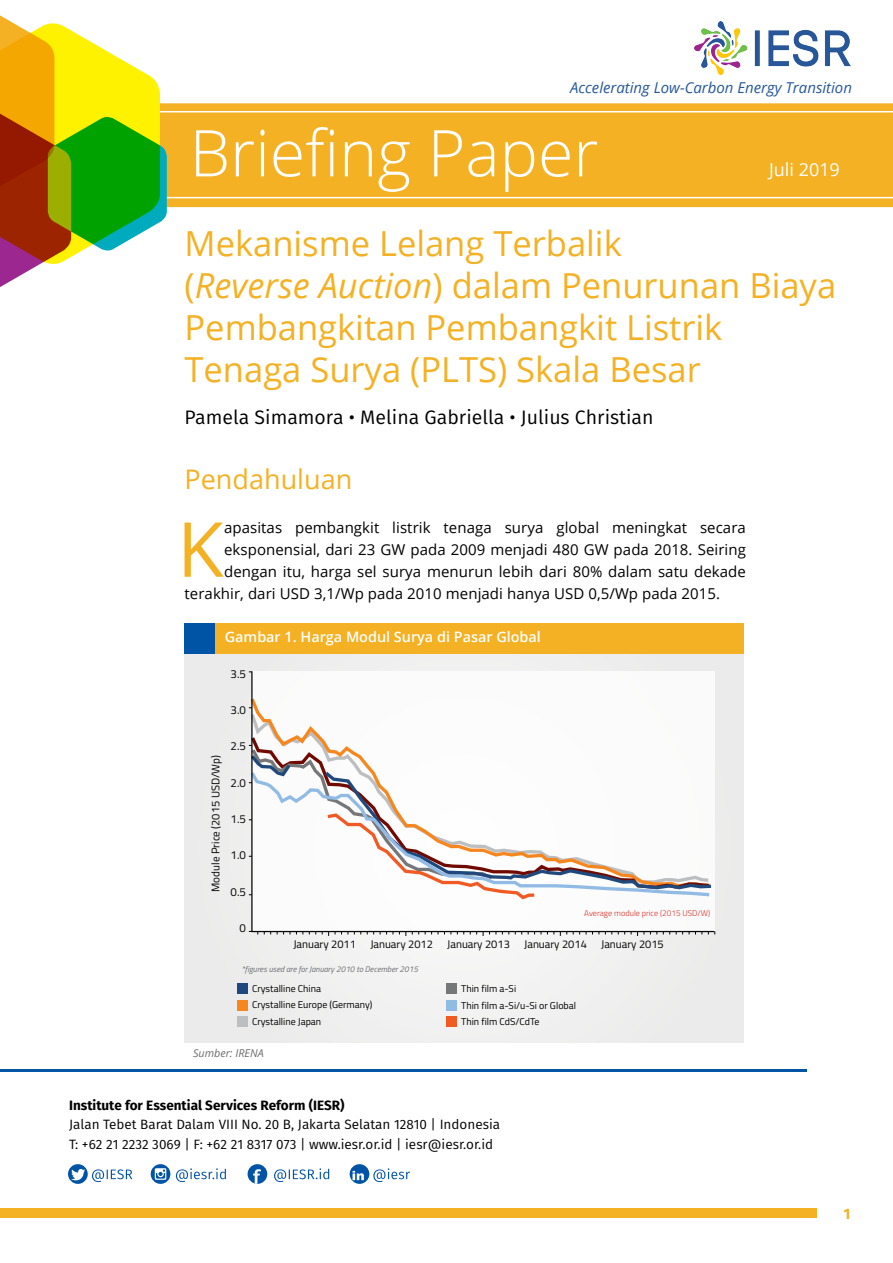
<style>
.page{position:relative;width:893px;height:1263px;background:#fff}
.page>*{position:absolute;margin:0;border:0;box-sizing:border-box;transform-origin:0 0}
.t1{font:75.9px "Open Sans";color:#f4b123}
.t2{font:300 64.5px "Open Sans";color:#fff}
.t3{font:34.5px/42px "Open Sans";color:#f4b123}
.t4{font:27px "Open Sans";color:#f4b123}
.t5{font:19.5px "Fira Sans";color:#000}
.t6{font:18px "Open Sans";color:#fff}
.t7{font:15px "Open Sans";letter-spacing:.005em;color:#000}
.t8{font:italic 15px "Open Sans";color:#275799}
.t9{font:700 15px "Fira Sans";color:#f4b123}
.t10{font:600 14.4px "Open Sans";color:#fff}
.t11{font:13.5px/19.5px "Fira Sans";color:#000}
.t12{font:700 13.5px "Fira Sans";color:#000}
.t13{font:11.55px "Titillium Web";color:#000}
.t14{font:11.1px "Titillium Web";color:#000}
.t15{font:italic 10.8px "Open Sans";color:#6d6e71}
.t16{font:9.9px/16.5px "Titillium Web";color:#000}
.t17{font:italic 8.25px "Titillium Web";color:#6d6e71}
.t18{font:300 8.25px "Titillium Web";color:#d93029}
.s1{font-style:italic}
</style>
<div class="page">
<div style="left:0;top:1208px;width:816px;height:10px;background:#f4b123"></div>
<div style="left:167px;top:103px;width:726px;height:104px;background:#f4b123"></div>
<hr style="left:0;top:111px;width:893px;height:1px;background:#fff">
<hr style="left:95px;top:197px;width:798px;height:1px;background:#fff">
<svg style="left:0;top:15px;width:167px;height:272px"></svg>
<img style="left:694px;top:21px;width:157px;height:54px">
<hr style="left:1px;top:1069px;width:806px;height:2px;background:#0054a6">
<div style="left:185px;top:651px;width:559px;height:391px;background:#eeeded"></div>
<div style="left:185px;top:623px;width:48px;height:30px;background:#0054a6"></div>
<div style="left:216px;top:623px;width:528px;height:30px;background:#f4b123"></div>
<div style="left:237px;top:983px;width:10px;height:11px;background:#1f497d"></div>
<div style="left:446px;top:983px;width:11px;height:11px;background:#757779"></div>
<div style="left:237px;top:1000px;width:10px;height:10px;background:#f6871f"></div>
<div style="left:446px;top:1000px;width:11px;height:10px;background:#91bbe4"></div>
<div style="left:237px;top:1016px;width:10px;height:10px;background:#bcbec0"></div>
<div style="left:446px;top:1016px;width:11px;height:10px;background:#f15a23"></div>
<div style="left:251px;top:671px;width:465px;height:262px;background:#fbfbfb"></div>
<svg style="left:264px;top:931px;width:7px;height:3px"></svg>
<svg style="left:277px;top:931px;width:7px;height:3px"></svg>
<svg style="left:290px;top:931px;width:13px;height:3px"></svg>
<svg style="left:309px;top:931px;width:7px;height:3px"></svg>
<svg style="left:322px;top:931px;width:7px;height:5px"></svg>
<svg style="left:335px;top:931px;width:13px;height:3px"></svg>
<svg style="left:354px;top:931px;width:7px;height:3px"></svg>
<svg style="left:367px;top:931px;width:7px;height:3px"></svg>
<svg style="left:380px;top:931px;width:7px;height:3px"></svg>
<svg style="left:393px;top:931px;width:13px;height:5px"></svg>
<svg style="left:412px;top:931px;width:7px;height:3px"></svg>
<svg style="left:425px;top:931px;width:7px;height:3px"></svg>
<svg style="left:438px;top:931px;width:13px;height:3px"></svg>
<svg style="left:457px;top:931px;width:7px;height:3px"></svg>
<svg style="left:470px;top:931px;width:7px;height:3px"></svg>
<svg style="left:483px;top:931px;width:7px;height:5px"></svg>
<svg style="left:496px;top:931px;width:13px;height:3px"></svg>
<svg style="left:515px;top:931px;width:7px;height:3px"></svg>
<svg style="left:528px;top:931px;width:7px;height:3px"></svg>
<svg style="left:541px;top:931px;width:13px;height:3px"></svg>
<svg style="left:560px;top:931px;width:7px;height:5px"></svg>
<svg style="left:573px;top:931px;width:7px;height:3px"></svg>
<svg style="left:586px;top:931px;width:13px;height:3px"></svg>
<svg style="left:605px;top:931px;width:7px;height:3px"></svg>
<svg style="left:618px;top:931px;width:7px;height:3px"></svg>
<svg style="left:631px;top:931px;width:7px;height:5px"></svg>
<svg style="left:644px;top:931px;width:13px;height:3px"></svg>
<svg style="left:663px;top:931px;width:7px;height:3px"></svg>
<svg style="left:676px;top:931px;width:7px;height:3px"></svg>
<svg style="left:689px;top:931px;width:13px;height:3px"></svg>
<svg style="left:708px;top:931px;width:7px;height:3px"></svg>
<svg style="left:249px;top:931px;width:9px;height:3px"></svg>
<svg style="left:248px;top:745px;width:289px;height:156px"></svg>
<svg style="left:274px;top:1168px;width:55px;height:14px"></svg>
<div style="left:248px;top:1164px;width:19px;height:20px;background:#0054a6;border-radius:50%"></div>
<svg style="left:253px;top:1169px;width:8px;height:15px"></svg>
<svg style="left:176px;top:1168px;width:50px;height:14px"></svg>
<svg style="left:151px;top:1164px;width:19px;height:20px"></svg>
<svg style="left:155px;top:1168px;width:11px;height:12px"></svg>
<svg style="left:92px;top:1169px;width:40px;height:13px"></svg>
<svg style="left:68px;top:1164px;width:20px;height:20px"></svg>
<svg style="left:71px;top:1168px;width:14px;height:14px"></svg>
<svg style="left:350px;top:1164px;width:19px;height:20px"></svg>
<svg style="left:353px;top:1171px;width:11px;height:9px"></svg>
<svg style="left:373px;top:1168px;width:37px;height:14px"></svg>
<p class="t8" style="left:570px;top:78px;width:283px">Accelerating Low-Carbon Energy Transition</p>
<h2 class="t2" style="left:190px;top:109px;width:410px">Briefing Paper</h2>
<p class="t6" style="left:769px;top:157px;width:72px">Juli 2019</p>
<h3 class="t3" style="left:185px;top:222px;width:653px">Mekanisme Lelang Terbalik<br>(<span class="s1">Reverse Auction</span>) dalam Penurunan Biaya Pembangkitan Pembangkit Listrik Tenaga Surya (PLTS) Skala Besar</h3>
<h3 class="t5" style="left:185px;top:403px;width:471px">Pamela Simamora • Melina Gabriella • Julius Christian</h3>
<h3 class="t4" style="left:185px;top:461px;width:169px">Pendahuluan</h3>
<h1 class="t1" style="left:177px;top:497px;width:48px">K</h1>
<p class="t7" style="left:224px;top:517px;width:523px">apasitas pembangkit listrik tenaga surya global meningkat secara</p>
<p class="t7" style="left:224px;top:539px;width:523px">eksponensial, dari 23 GW pada 2009 menjadi 480 GW pada 2018. Seiring</p>
<p class="t7" style="left:224px;top:561px;width:523px">dengan itu, harga sel surya menurun lebih dari 80% dalam satu dekade</p>
<p class="t7" style="left:185px;top:583px;width:537px">terakhir, dari USD 3,1/Wp pada 2010 menjadi hanya USD 0,5/Wp pada 2015.</p>
<p class="t10" style="left:225px;top:627px;width:318px">Gambar 1. Harga Modul Surya di Pasar Global</p>
<p class="t13" style="left:231px;top:665px;width:17px">3.5</p>
<p class="t13" style="left:231px;top:701px;width:17px">3.0</p>
<p class="t13" style="left:231px;top:738px;width:17px">2.5</p>
<p class="t13" style="left:231px;top:774px;width:17px">2.0</p>
<p class="t13" style="left:231px;top:810px;width:17px">1.5</p>
<p class="t13" style="left:231px;top:847px;width:17px">1.0</p>
<p class="t13" style="left:231px;top:883px;width:17px">0.5</p>
<p class="t13" style="left:240px;top:919px;width:8px">0</p>
<p class="t14" style="left:207px;top:892px;width:138px;rotate:-90deg">Module Price (2015 USD/Wp)</p>
<p class="t18" style="left:584px;top:907px;width:127px">Average module price (2015 USD/W)</p>
<p class="t14" style="left:293px;top:936px;width:64px">January 2011</p>
<p class="t14" style="left:370px;top:936px;width:64px">January 2012</p>
<p class="t14" style="left:447px;top:936px;width:64px">January 2013</p>
<p class="t14" style="left:524px;top:936px;width:64px">January 2014</p>
<p class="t14" style="left:601px;top:936px;width:64px">January 2015</p>
<p class="t16" style="left:252px;top:980px;width:122px">Crystalline China<br>Crystalline Europe (Germany)<br>Crystalline Japan</p>
<p class="t16" style="left:461px;top:980px;width:116px">Thin film a-Si<br>Thin film a-Si/u-Si or Global<br>Thin film CdS/CdTe</p>
<p class="t17" style="left:241px;top:963px;width:178px">*figures used are for January 2010 to December 2015</p>
<p class="t15" style="left:193px;top:1045px;width:72px">Sumber: IRENA</p>
<p class="t12" style="left:69px;top:1094px;width:277px">Institute for Essential Services Reform (IESR)</p>
<p class="t11" style="left:69px;top:1114px;width:432px">Jalan Tebet Barat Dalam VIII No. 20 B, Jakarta Selatan 12810 | Indonesia<br>T: +62 21 2232 3069 | F: +62 21 8317 073 | www.iesr.or.id | iesr@iesr.or.id</p>
<p class="t9" style="left:843px;top:1201px;width:8px">1</p>
</div>
